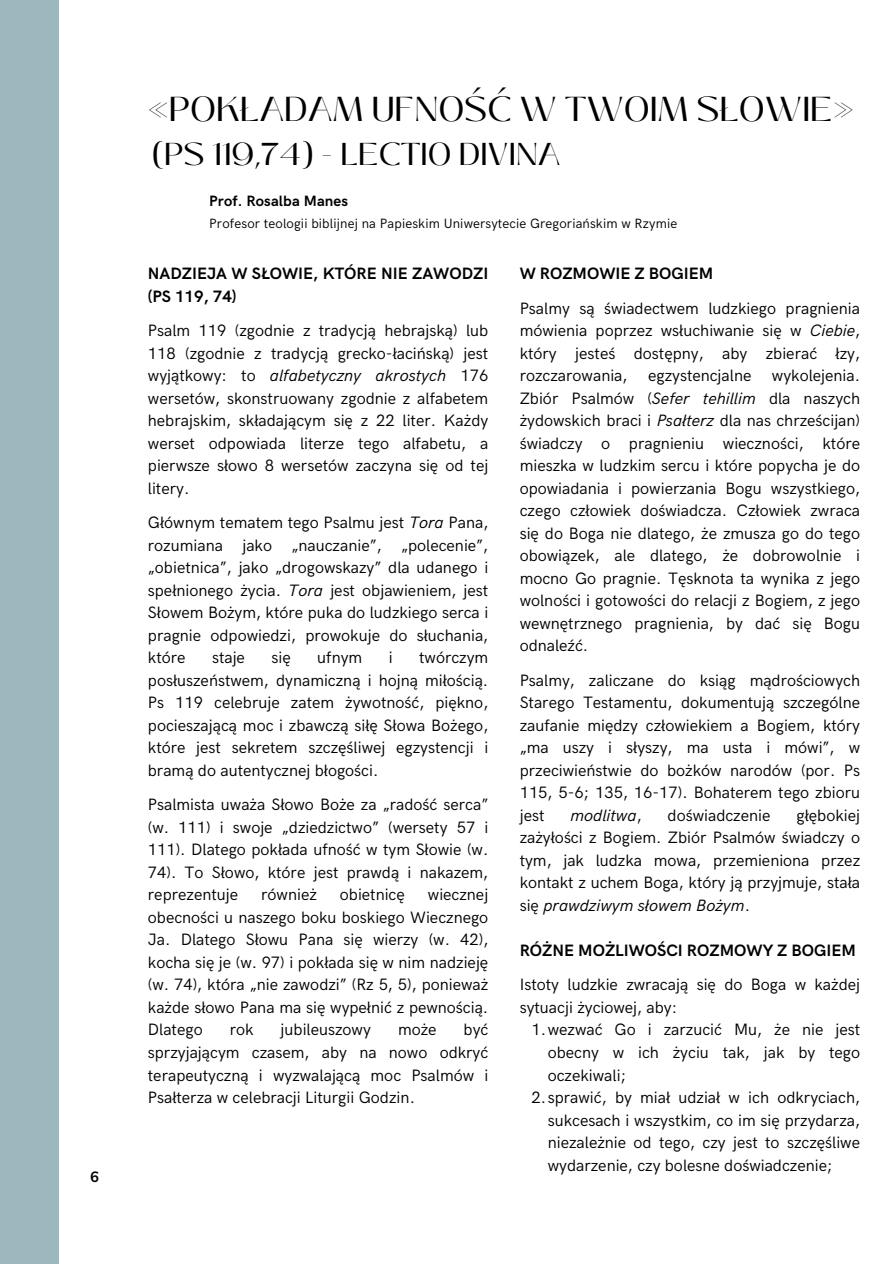
<style>
.page{position:relative;width:894px;height:1264px;background:#fff}
.page>*{position:absolute;margin:0;border:0;box-sizing:border-box;transform-origin:0 0}
.t1{font:34.5px "Black Mango";color:#000001}
.t2{font:31.5px "Black Mango";color:#000001}
.t3{font:16.5px/22.5px "HK Grotesk";color:#000001;text-align:justify}
.t4{font:700 16.5px/22.5px "HK Grotesk";color:#000001}
.t5{font:italic 16.5px "HK Grotesk";color:#000001}
.t6{font:700 15px "HK Grotesk";letter-spacing:.01em;color:#000001}
.t7{font:700 14.85px "Nunito";color:#000001}
.t8{font:13.5px "HK Grotesk";letter-spacing:.01em;color:#000001}
.s1{font-style:italic}
.s2{color:#fff}
.s3{font-style:normal}
</style>
<div class="page">
<div style="left:0;top:0;width:58px;height:1263px;background:#9db7be"></div>
<p class="t7" style="left:90px;top:1167px;width:10px">6</p>
<h1 class="t1" style="left:148px;top:83px;width:707px">«POKŁADAM UFNOŚĆ W TWOIM SŁOWIE»</h1>
<h4 class="t2" style="left:152px;top:130px;width:410px">(PS 119,74) - LECTIO DIVINA</h4>
<h1 class="t6" style="left:209px;top:193px;width:140px">Prof. Rosalba Manes</h1>
<h3 class="t8" style="left:209px;top:216px;width:469px">Profesor teologii biblijnej na Papieskim Uniwersytecie Gregoriańskim w Rzymie</h3>
<p class="t4" style="left:148px;top:263px;width:342px">NADZIEJA W SŁOWIE, KTÓRE NIE ZAWODZI (PS 119, 74)</p>
<h2 class="t3" style="left:148px;top:320px;width:342px">Psalm 119 (zgodnie z tradycją hebrajską) lub 118 (zgodnie z tradycją grecko-łacińską) jest wyjątkowy: to <span class="s1">alfabetyczny akrostych</span> 176 wersetów, skonstruowany zgodnie z alfabetem hebrajskim, składającym się z 22 liter. Każdy werset odpowiada literze tego alfabetu, a pierwsze słowo 8 wersetów zaczyna się od tej litery.</h2>
<h4 class="t3" style="left:148px;top:512px;width:342px">Głównym tematem tego Psalmu jest <span class="s1">Tora</span> Pana, rozumiana jako „nauczanie”, „polecenie”, „obietnica”, jako „drogowskazy” dla udanego i spełnionego życia. <span class="s1">Tora</span> jest objawieniem, jest Słowem Bożym, które puka do ludzkiego serca i pragnie odpowiedzi, prowokuje do słuchania, które</h4>
<p class="t4" style="left:519px;top:263px;width:195px">W ROZMOWIE Z BOGIEM</p>
<h2 class="t3" style="left:519px;top:297px;width:342px">Psalmy są świadectwem ludzkiego pragnienia mówienia poprzez wsłuchiwanie się w <span class="s1">Ciebie</span>, który jesteś dostępny, aby zbierać łzy, rozczarowania, egzystencjalne wykolejenia.<br>Zbiór Psalmów (<span class="s1">Sefer tehillim</span> dla naszych żydowskich braci i <span class="s1">Psałterz</span> dla nas chrześcijan) świadczy o pragnieniu wieczności, które mieszka w ludzkim sercu i które popycha je do opowiadania i powierzania Bogu wszystkiego, czego człowiek doświadcza. Człowiek zwraca się do Boga nie dlatego, że zmusza go do tego obowiązek, ale dlatego, że dobrowolnie i mocno Go pragnie. Tęsknota ta wynika z jego wolności i gotowości do relacji z Bogiem, z jego wewnętrznego pragnienia, by dać się Bogu odnaleźć.</h2>
<h4 class="t3" style="left:519px;top:669px;width:342px">Psalmy, zaliczane do ksiąg mądrościowych Starego Testamentu, dokumentują szczególne zaufanie między człowiekiem a Bogiem, który „ma uszy i słyszy, ma usta i mówi”, w przeciwieństwie do bożków narodów (por. Ps 115, 5-6; 135, 16-17). Bohaterem tego zbioru jest</h4>
<h4 class="t3" style="left:212px;top:647px;width:34px">staje</h4>
<h4 class="t3" style="left:271px;top:647px;width:21px">się</h4>
<h4 class="t3" style="left:317px;top:647px;width:46px">ufnym</h4>
<h4 class="t3" style="left:388px;top:647px;width:5px">i</h4>
<h4 class="t3" style="left:148px;top:647px;width:342px;text-indent:271px">twórczym posłuszeństwem, dynamiczną i hojną miłością.<br>Ps 119 celebruje zatem żywotność, piękno, pocieszającą moc i zbawczą siłę Słowa Bożego, które jest sekretem szczęśliwej egzystencji i bramą do autentycznej błogości.</h4>
<h4 class="t3" style="left:148px;top:794px;width:342px">Psalmista uważa Słowo Boże za „radość serca” (w. 111) i swoje „dziedzictwo” (wersety 57 i 111). Dlatego pokłada ufność w tym Słowie (w.<br>74). To Słowo, które jest prawdą i nakazem, reprezentuje</h4>
<h4 class="t3" style="left:519px;top:804px;width:342px;text-indent:277px">głębokiej zażyłości z Bogiem. Zbiór Psalmów świadczy o tym, jak ludzka mowa, przemieniona przez kontakt z uchem Boga, który ją przyjmuje, stała się <span class="s1">prawdziwym słowem Bożym</span>.</h4>
<h4 class="t4" style="left:519px;top:939px;width:337px">RÓŻNE MOŻLIWOŚCI ROZMOWY Z BOGIEM</h4>
<h2 class="t3" style="left:519px;top:974px;width:342px">Istoty ludzkie zwracają się do Boga w każdej sytuacji życiowej, aby:</h2>
<h4 class="t3" style="left:547px;top:1019px;width:314px;text-indent:-16px">1.wezwać Go i zarzucić Mu, że nie jest obecny w ich życiu tak, jak by tego oczekiwali;</h4>
<p class="t3" style="left:547px;top:1086px;width:314px;text-indent:-16px">2.sprawić, by miał udział w ich odkryciach, sukcesach i wszystkim, co im się przydarza, niezależnie od tego, czy jest to szczęśliwe wydarzenie, czy bolesne doświadczenie;<span class="s2">xx</span></p>
<h4 class="t5" style="left:570px;top:806px;width:73px">modlitwa<span class="s3">,</span></h4>
<h4 class="t3" style="left:667px;top:804px;width:104px">doświadczenie</h4>
<h4 class="t3" style="left:148px;top:884px;width:342px;text-indent:280px">wiecznej obecności u naszego boku boskiego Wiecznego Ja. Dlatego Słowu Pana się wierzy (w. 42), kocha się je (w. 97) i pokłada się w nim nadzieję (w. 74), która „nie zawodzi” (Rz 5, 5), ponieważ każde słowo Pana ma się wypełnić z pewnością.<br>Dlatego</h4>
<h4 class="t3" style="left:261px;top:884px;width:57px">również</h4>
<h4 class="t3" style="left:340px;top:884px;width:66px">obietnicę</h4>
<h4 class="t3" style="left:148px;top:1019px;width:342px;text-indent:315px">być sprzyjającym czasem, aby na nowo odkryć terapeutyczną i wyzwalającą moc Psalmów i Psałterza w celebracji Liturgii Godzin.</h4>
<h4 class="t3" style="left:230px;top:1019px;width:25px">rok</h4>
<h4 class="t3" style="left:280px;top:1019px;width:92px">jubileuszowy</h4>
<h4 class="t3" style="left:398px;top:1019px;width:40px">może</h4>
</div>
